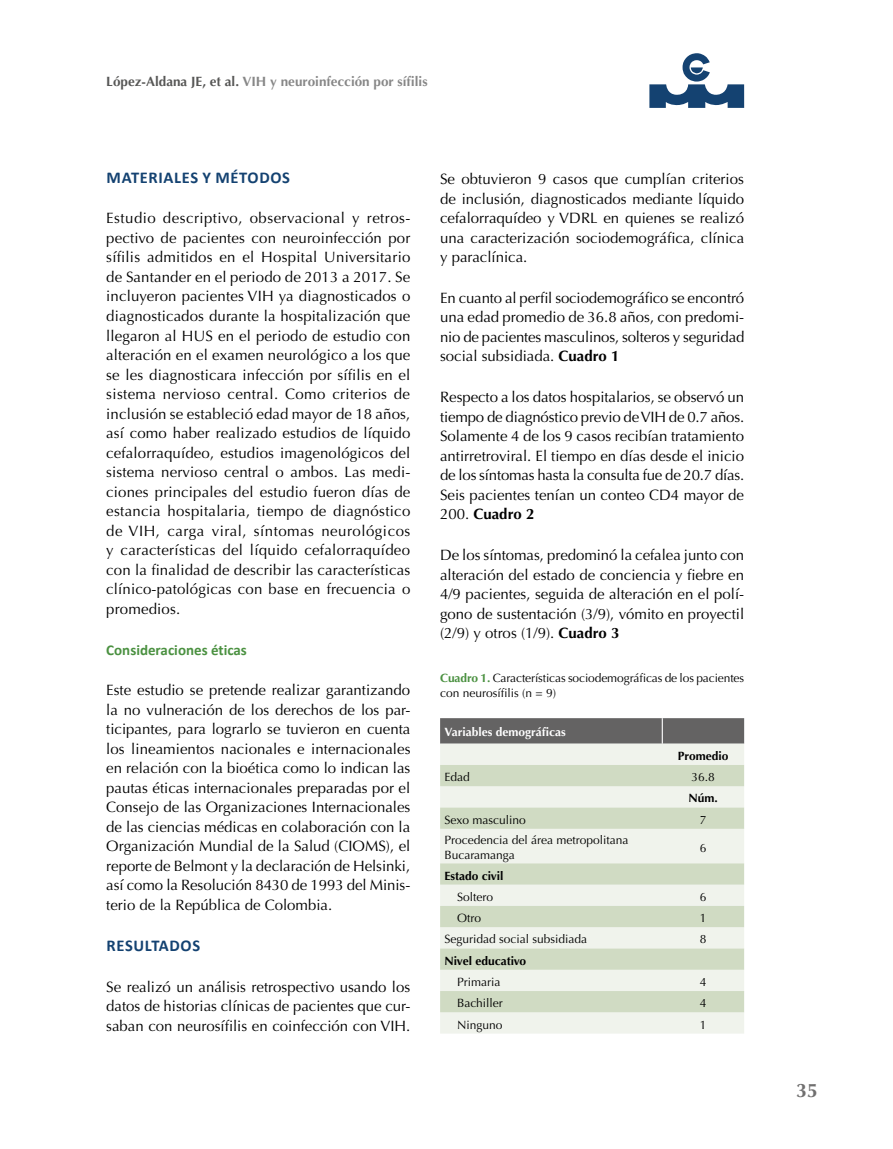
<style>
.page{position:relative;width:893px;height:1149px;background:#fff}
.page>*{position:absolute;margin:0;border:0;box-sizing:border-box;transform-origin:0 0}
.t1{font:700 19.5px "Optima";color:#706f6f}
.t2{font:700 16.5px "Calibri";letter-spacing:.04em;color:#144271}
.t3{font:15px/19.5px "Optima";color:#000;text-align:justify}
.t4{font:700 15px "Calibri";color:#4b9141}
.t5{font:700 13.5px "Optima";color:#878787}
.t6{font:12px/15px "Optima";color:#000}
.t7{font:700 12px "Optima";color:#000}
.t8{font:700 12px "Optima";color:#fff}
.s1{color:#575756}
.s2{font-weight:700}
.s3{font-weight:700;color:#4b9141}
</style>
<div class="page">
<svg style="left:649px;top:53px;width:95px;height:55px"></svg>
<div style="left:440px;top:743px;width:304px;height:290px;background:#f0f3ec"></div>
<svg style="left:440px;top:764px;width:304px;height:247px;background:#dfe6d7"></svg>
<div style="left:440px;top:718px;width:304px;height:25px;background:#646363"></div>
<p class="t5" style="left:106px;top:73px;width:323px"><span class="s1">López-Aldana JE, et al.</span> VIH y neuroinfección por sífilis</p>
<p class="t2" style="left:107px;top:166px;width:185px">MATERIALES Y MÉTODOS</p>
<p class="t3" style="left:106px;top:209px;width:306px">Estudio descriptivo, observacional y retros&shy;pectivo de pacientes con neuroinfección por sífilis admitidos en el Hospital Universitario de Santander en el periodo de 2013 a 2017. Se incluyeron pacientes VIH ya diagnosticados o diagnosticados durante la hospitalización que llegaron al HUS en el periodo de estudio con alteración en el examen neurológico a los que se les diagnosticara infección por sífilis en el sistema nervioso central. Como criterios de inclusión se estableció edad mayor de 18 años, así como haber realizado estudios de líquido cefalorraquídeo, estudios imagenológicos del sistema nervioso central o ambos. Las medi&shy;ciones principales del estudio fueron días de estancia hospitalaria, tiempo de diagnóstico de VIH, carga viral, síntomas neurológicos y características del líquido cefalorraquídeo con la finalidad de describir las características clínico-patológicas con base en frecuencia o promedios.</p>
<p class="t4" style="left:106px;top:639px;width:142px">Consideraciones éticas</p>
<p class="t3" style="left:106px;top:680px;width:306px">Este estudio se pretende realizar garantizando la no vulneración de los derechos de los par&shy;ticipantes, para lograrlo se tuvieron en cuenta los lineamientos nacionales e internacionales en relación con la bioética como lo indican las pautas éticas internacionales preparadas por el Consejo de las Organizaciones Internacionales de las ciencias médicas en colaboración con la Organización Mundial de la Salud (CIOMS), el reporte de Belmont y la declaración de Helsinki, así como la Resolución 8430 de 1993 del Minis&shy;terio de la República de Colombia.</p>
<p class="t2" style="left:107px;top:934px;width:95px">RESULTADOS</p>
<p class="t3" style="left:106px;top:976px;width:306px">Se realizó un análisis retrospectivo usando los datos de historias clínicas de pacientes que cur&shy;saban con neurosífilis en coinfección con VIH.</p>
<p class="t3" style="left:440px;top:169px;width:306px">Se obtuvieron 9 casos que cumplían criterios de inclusión, diagnosticados mediante líquido cefalorraquídeo y VDRL en quienes se realizó una caracterización sociodemográfica, clínica y paraclínica.</p>
<p class="t3" style="left:440px;top:288px;width:306px">En cuanto al perfil sociodemográfico se encontró una edad promedio de 36.8 años, con predomi&shy;nio de pacientes masculinos, solteros y seguridad social subsidiada. <span class="s2">Cuadro 1</span></p>
<p class="t3" style="left:440px;top:387px;width:306px">Respecto a los datos hospitalarios, se observó un tiempo de diagnóstico previo de VIH de 0.7 años.<br>Solamente 4 de los 9 casos recibían tratamiento antirretroviral. El tiempo en días desde el inicio de los síntomas hasta la consulta fue de 20.7 días.<br>Seis pacientes tenían un conteo CD4 mayor de 200. <span class="s2">Cuadro 2</span></p>
<p class="t3" style="left:440px;top:545px;width:306px">De los síntomas, predominó la cefalea junto con alteración del estado de conciencia y fiebre en 4/9 pacientes, seguida de alteración en el polí&shy;gono de sustentación (3/9), vómito en proyectil (2/9) y otros (1/9). <span class="s2">Cuadro 3</span></p>
<p class="t6" style="left:440px;top:670px;width:306px"><span class="s3">Cuadro 1.</span> Características sociodemográficas de los pacientes con neurosífilis (n = 9)</p>
<p class="t8" style="left:444px;top:725px;width:123px">Variables demográficas</p>
<p class="t7" style="left:678px;top:748px;width:52px">Promedio</p>
<p class="t6" style="left:444px;top:769px;width:27px">Edad</p>
<p class="t6" style="left:691px;top:769px;width:25px">36.8</p>
<p class="t7" style="left:689px;top:791px;width:31px">Núm.</p>
<p class="t6" style="left:444px;top:812px;width:83px">Sexo masculino</p>
<p class="t6" style="left:700px;top:812px;width:8px">7</p>
<p class="t6" style="left:444px;top:832px;width:186px">Procedencia del área metropolitana<br>Bucaramanga</p>
<p class="t6" style="left:700px;top:840px;width:8px">6</p>
<p class="t7" style="left:444px;top:868px;width:61px">Estado civil</p>
<p class="t6" style="left:457px;top:889px;width:38px">Soltero</p>
<p class="t6" style="left:700px;top:889px;width:8px">6</p>
<p class="t6" style="left:457px;top:910px;width:25px">Otro</p>
<p class="t6" style="left:700px;top:910px;width:8px">1</p>
<p class="t6" style="left:444px;top:931px;width:144px">Seguridad social subsidiada</p>
<p class="t6" style="left:700px;top:931px;width:8px">8</p>
<p class="t7" style="left:444px;top:953px;width:83px">Nivel educativo</p>
<p class="t6" style="left:457px;top:974px;width:45px">Primaria</p>
<p class="t6" style="left:700px;top:974px;width:8px">4</p>
<p class="t6" style="left:457px;top:995px;width:47px">Bachiller</p>
<p class="t6" style="left:700px;top:995px;width:8px">4</p>
<p class="t6" style="left:457px;top:1016px;width:47px">Ninguno</p>
<p class="t6" style="left:700px;top:1016px;width:8px">1</p>
<h1 class="t1" style="left:796px;top:1079px;width:23px">35</h1>
</div>
